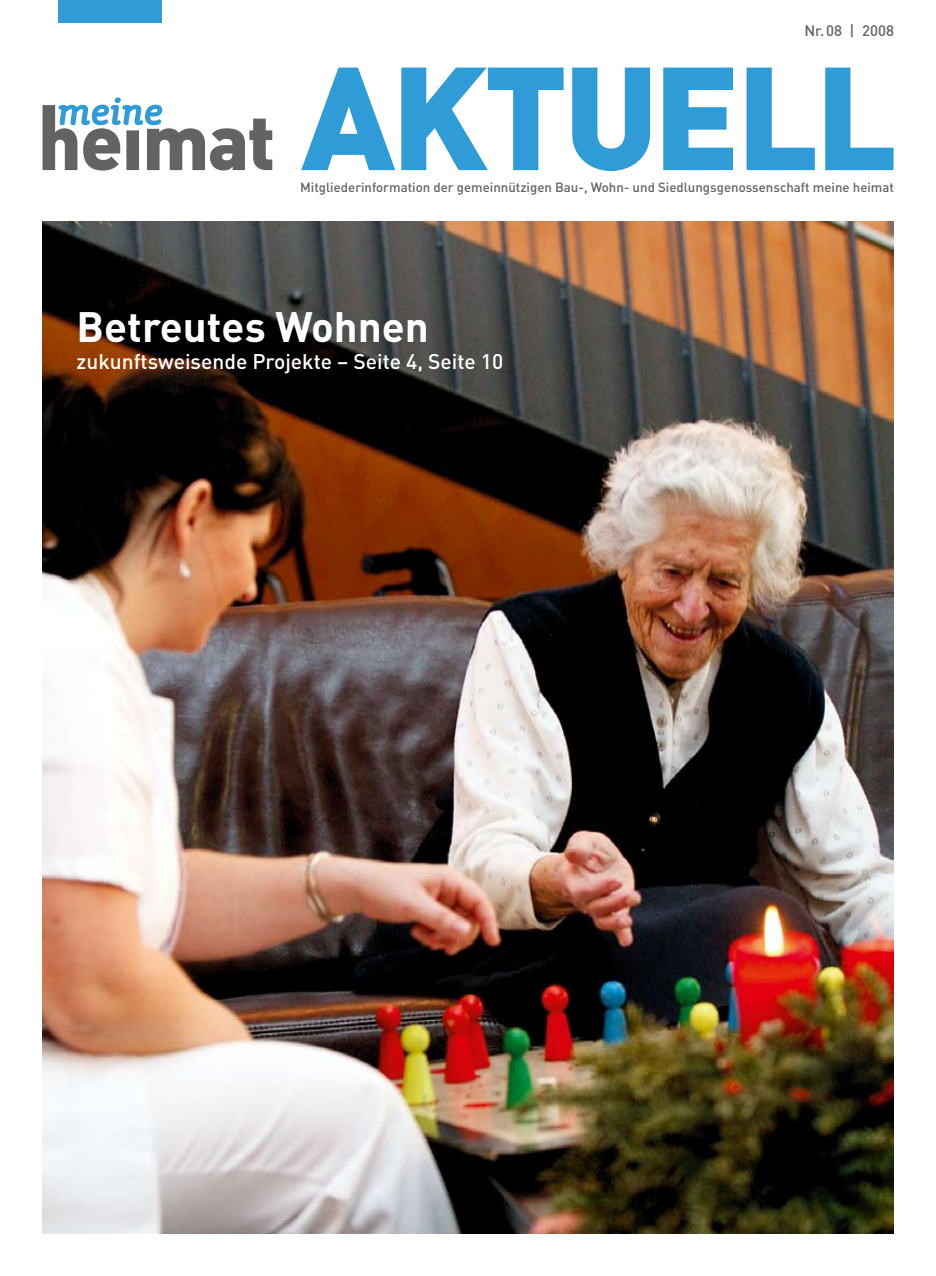
<style>
.page{position:relative;width:936px;height:1276px;background:#fff}
.page>*{position:absolute;margin:0;border:0;box-sizing:border-box;transform-origin:0 0}
.t1{font:900 144px "DIN";letter-spacing:-.03em;color:#309cd7}
.t2{font:700 42px "DIN";color:#fff}
.t3{font:500 21px "DIN";color:#fff}
.t4{font:500 15px "DIN";color:#636362}
.t5{font:500 13.2px "DIN";color:#636362}
</style>
<div class="page">
<img style="left:43px;top:221px;width:850px;height:1012px">
<svg style="left:43px;top:97px;width:229px;height:74px"></svg>
<div style="left:59px;top:0;width:103px;height:23px;background:#309cd7"></div>
<p class="t4" style="left:804px;top:21px;width:91px">Nr. 08 | 2008</p>
<h1 class="t1" style="left:301px;top:22px;width:598px">AKTUELL</h1>
<p class="t5" style="left:300px;top:179px;width:595px">Mitgliederinformation der gemeinnützigen Bau-, Wohn- und Siedlungsgenossenschaft meine heimat</p>
<h2 class="t2" style="left:77px;top:299px;width:354px">Betreutes Wohnen</h2>
<h3 class="t3" style="left:77px;top:348px;width:428px">zukunftsweisende Projekte – Seite 4, Seite 10</h3>
</div>
